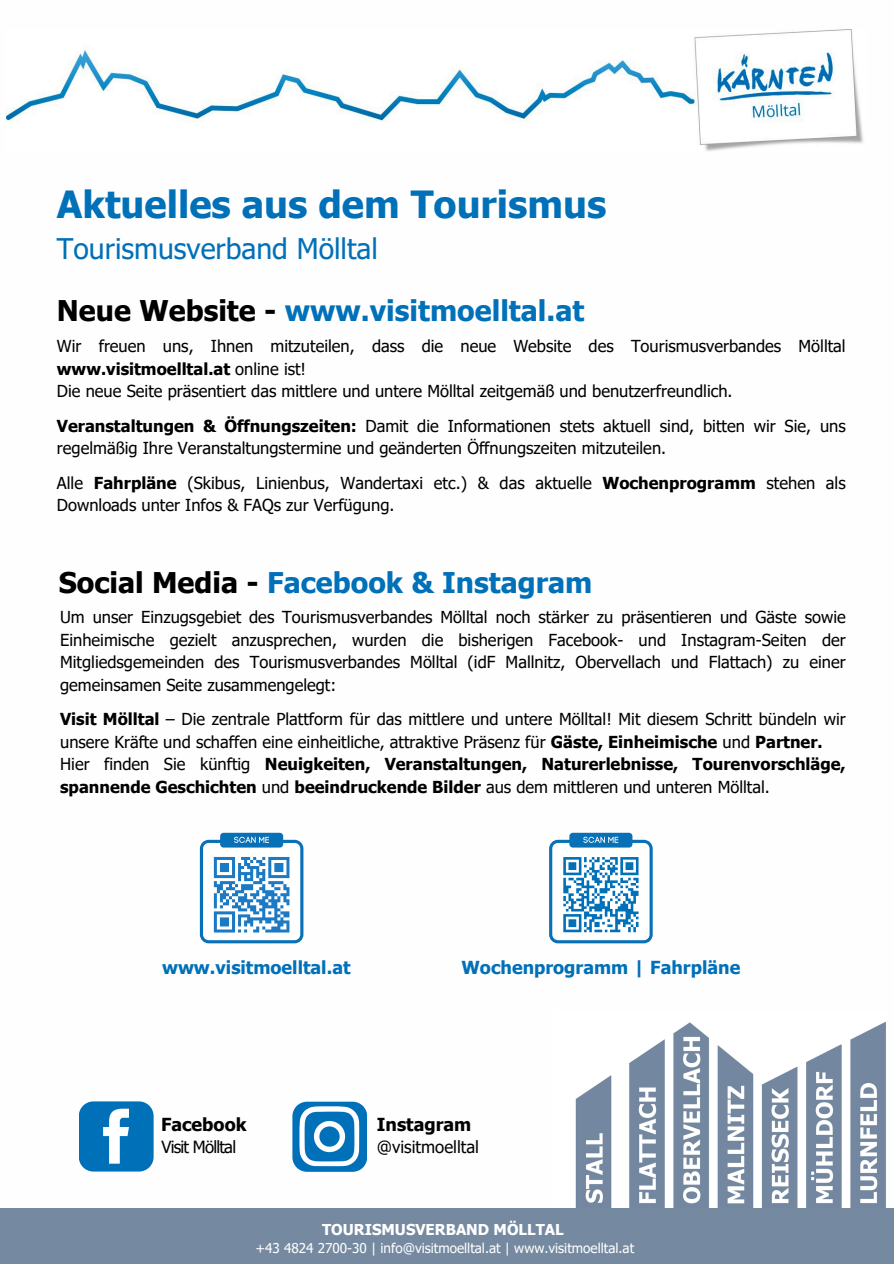
<style>
.page{position:relative;width:894px;height:1264px;background:#fff}
.page>*{position:absolute;margin:0;border:0;box-sizing:border-box;transform-origin:0 0}
.t1{font:700 37.35px "Tahoma";color:#0070b8}
.t2{font:700 28.5px "Tahoma";color:#0070b8}
.t3{font:28.35px "Tahoma";color:#0070b8}
.t4{font:700 18px "Tahoma";color:#0070b8}
.t5{font:700 18px "Tahoma";color:#030202}
.t6{font:16.8px "Tahoma";color:#030202}
.t7{font:16.8px "Tahoma";letter-spacing:-.045em;color:#030202}
.t8{font:16.5px/22.5px "Tahoma";color:#000}
.t9{font:700 15px "Tahoma";color:#fff}
.t10{font:13.5px "Tahoma";color:#fff}
.s1{color:#000}
.s2{font-weight:700}
</style>
<div class="page">
<img style="left:7px;top:30px;width:856px;height:121px">
<img style="left:575px;top:1021px;width:311px;height:186px">
<div style="left:0;top:1207px;width:893px;height:56px;background:#758aa0"></div>
<svg style="left:292px;top:1101px;width:75px;height:70px"></svg>
<svg style="left:79px;top:1101px;width:74px;height:70px"></svg>
<div style="left:220px;top:832px;width:63px;height:15px;background:#0870b6;border-radius:3px"></div>
<svg style="left:200px;top:836px;width:103px;height:107px"></svg>
<div style="left:569px;top:832px;width:63px;height:15px;background:#0870b6;border-radius:3px"></div>
<svg style="left:549px;top:836px;width:103px;height:107px"></svg>
<h4 class="t1" style="left:57px;top:181px;width:550px">Aktuelles aus dem Tourismus</h4>
<h4 class="t3" style="left:57px;top:231px;width:322px">Tourismusverband Mölltal</h4>
<p class="t2" style="left:57px;top:293px;width:528px"><span class="s1">Neue Website -</span> www.visitmoelltal.at</p>
<p class="t8" style="left:57px;top:334px;width:790px">Wir freuen uns, Ihnen mitzuteilen, dass die neue Website des Tourismusverbandes Mölltal <span class="s2">www.visitmoelltal.at</span> online ist!<br>Die neue Seite präsentiert das mittlere und untere Mölltal zeitgemäß und benutzerfreundlich.</p>
<p class="t8" style="left:57px;top:414px;width:790px"><span class="s2">Veranstaltungen &amp; Öffnungszeiten:</span> Damit die Informationen stets aktuell sind, bitten wir Sie, uns regelmäßig Ihre Veranstaltungstermine und geänderten Öffnungszeiten mitzuteilen.</p>
<p class="t8" style="left:57px;top:471px;width:790px">Alle <span class="s2">Fahrpläne</span> (Skibus, Linienbus, Wandertaxi etc.) &amp; das aktuelle <span class="s2">Wochenprogramm</span> stehen als<br>Downloads unter Infos &amp; FAQs zur Verfügung.</p>
<h3 class="t2" style="left:59px;top:564px;width:535px"><span class="s1">Social Media -</span> Facebook &amp; Instagram</h3>
<h3 class="t8" style="left:60px;top:605px;width:786px;text-align:justify">Um unser Einzugsgebiet des Tourismusverbandes Mölltal noch stärker zu präsentieren und Gäste sowie Einheimische gezielt anzusprechen, wurden die bisherigen Facebook- und Instagram-Seiten der Mitgliedsgemeinden des Tourismusverbandes Mölltal (idF Mallnitz, Obervellach und Flattach) zu einer gemeinsamen Seite zusammengelegt:</h3>
<p class="t8" style="left:60px;top:707px;width:786px"><span class="s2">Visit Mölltal</span> – Die zentrale Plattform für das mittlere und untere Mölltal! Mit diesem Schritt bündeln wir unsere Kräfte und schaffen eine einheitliche, attraktive Präsenz für <span class="s2">Gäste, Einheimische</span> und <span class="s2">Partner.<br></span>Hier finden Sie künftig <span class="s2">Neuigkeiten, Veranstaltungen, Naturerlebnisse, Tourenvorschläge, spannende Geschichten</span> und <span class="s2">beeindruckende Bilder</span> aus dem mittleren und unteren Mölltal.</p>
<h4 class="t4" style="left:162px;top:955px;width:190px">www.visitmoelltal.at</h4>
<h2 class="t4" style="left:461px;top:955px;width:280px">Wochenprogramm | Fahrpläne</h2>
<p class="t5" style="left:161px;top:1113px;width:87px">Facebook</p>
<h1 class="t7" style="left:161px;top:1135px;width:76px">Visit Mölltal</h1>
<p class="t5" style="left:377px;top:1113px;width:96px">Instagram</p>
<h2 class="t6" style="left:377px;top:1135px;width:104px">@visitmoelltal</h2>
<h4 class="t9" style="left:322px;top:1219px;width:243px">TOURISMUSVERBAND MÖLLTAL</h4>
<h4 class="t10" style="left:255px;top:1239px;width:380px">+43 4824 2700-30 | info@visitmoelltal.at | www.visitmoelltal.at</h4>
</div>
